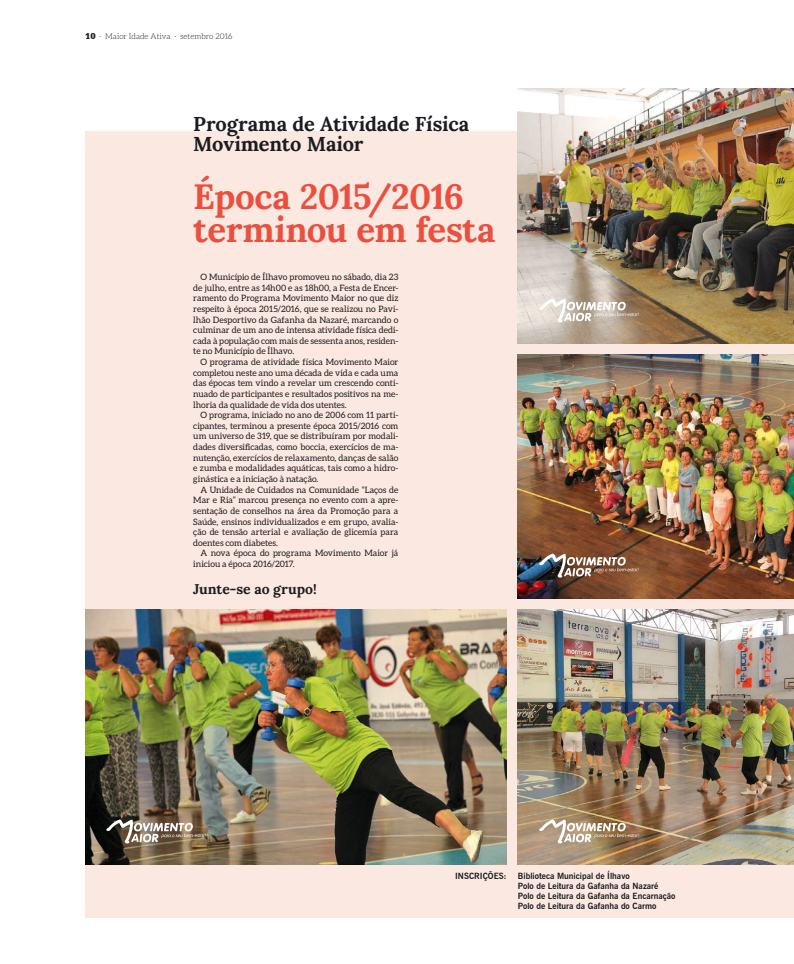
<style>
.page{position:relative;width:794px;height:964px;background:#fff}
.page>*{position:absolute;margin:0;border:0;box-sizing:border-box;transform-origin:0 0}
.t1{font:700 35px/33px "Lora";letter-spacing:-.02em;color:#e9503f}
.t2{font:700 20px/20px "Lora";letter-spacing:-.01em;color:#1b1c20}
.t3{font:700 14px "Lora";letter-spacing:-.005em;color:#1b1c20}
.t4{font:8.8px/10.6px "Aleo";color:#1b1c20;text-align:justify}
.t5{font:700 8.5px/10.2px "News Gothic BT";color:#1b1c20}
.t6{font:300 8px "Aleo";color:#1b1c20}
.s1{font-family:"Serifa BT";font-weight:900;font-size:9px}
</style>
<div class="page">
<div style="left:85px;top:131px;width:709px;height:787px;background:#fbe8e1"></div>
<img style="left:518px;top:609px;width:276px;height:256px">
<img style="left:518px;top:354px;width:276px;height:245px">
<img style="left:518px;top:89px;width:276px;height:255px">
<img style="left:85px;top:609px;width:421px;height:256px">
<svg style="left:106px;top:817px;width:100px;height:26px;background:#877a6b"></svg>
<svg style="left:539px;top:817px;width:99px;height:26px;background:#b69e84"></svg>
<svg style="left:539px;top:552px;width:99px;height:26px;background:#8b6f60"></svg>
<svg style="left:539px;top:297px;width:99px;height:26px;background:#cdc2b5"></svg>
<p class="t6" style="left:85px;top:32px;width:149px"><span class="s1">10</span> · Maior Idade Ativa · setembro 2016</p>
<h2 class="t2" style="left:193px;top:114px;width:277px">Programa de Atividade Física<br>Movimento Maior</h2>
<h1 class="t1" style="left:193px;top:180px;width:304px">Época 2015/2016 terminou em festa</h1>
<p class="t4" style="left:193px;top:271px;width:207px;text-indent:7px">O Município de Ílhavo promoveu no sábado, dia 23 de julho, entre as 14h00 e as 18h00, a Festa de Encer&shy;ramento do Programa Movimento Maior no que diz respeito à época 2015/2016, que se realizou no Pavi&shy;lhão Desportivo da Gafanha da Nazaré, marcando o culminar de um ano de intensa atividade física dedi&shy;cada à população com mais de sessenta anos, residen&shy;te no Município de Ílhavo.</p>
<p class="t4" style="left:193px;top:356px;width:207px;text-indent:7px">O programa de atividade física Movimento Maior completou neste ano uma década de vida e cada uma das épocas tem vindo a revelar um crescendo conti&shy;nuado de participantes e resultados positivos na me&shy;lhoria da qualidade de vida dos utentes.</p>
<p class="t4" style="left:193px;top:410px;width:207px;text-indent:7px">O programa, iniciado no ano de 2006 com 11 parti&shy;cipantes, terminou a presente época 2015/2016 com um universo de 319, que se distribuíram por modali&shy;dades diversificadas, como boccia, exercícios de ma&shy;nutenção, exercícios de relaxamento, danças de salão e zumba e modalidades aquáticas, tais como a hidro&shy;ginástica e a iniciação à natação.</p>
<p class="t4" style="left:193px;top:484px;width:207px;text-indent:7px">A Unidade de Cuidados na Comunidade “Laços de Mar e Ria” marcou presença no evento com a apre&shy;sentação de conselhos na área da Promoção para a Saúde, ensinos individualizados e em grupo, avalia&shy;ção de tensão arterial e avaliação de glicemia para doentes com diabetes.</p>
<p class="t4" style="left:193px;top:548px;width:207px;text-indent:7px">A nova época do programa Movimento Maior já iniciou a época 2016/2017.</p>
<h3 class="t3" style="left:193px;top:580px;width:125px">Junte-se ao grupo!</h3>
<p class="t5" style="left:455px;top:870px;width:53px">INSCRIÇÕES:</p>
<p class="t5" style="left:518px;top:870px;width:159px">Biblioteca Municipal de Ílhavo<br>Polo de Leitura da Gafanha da Nazaré Polo de Leitura da Gafanha da Encarnação Polo de Leitura da Gafanha do Carmo</p>
</div>
